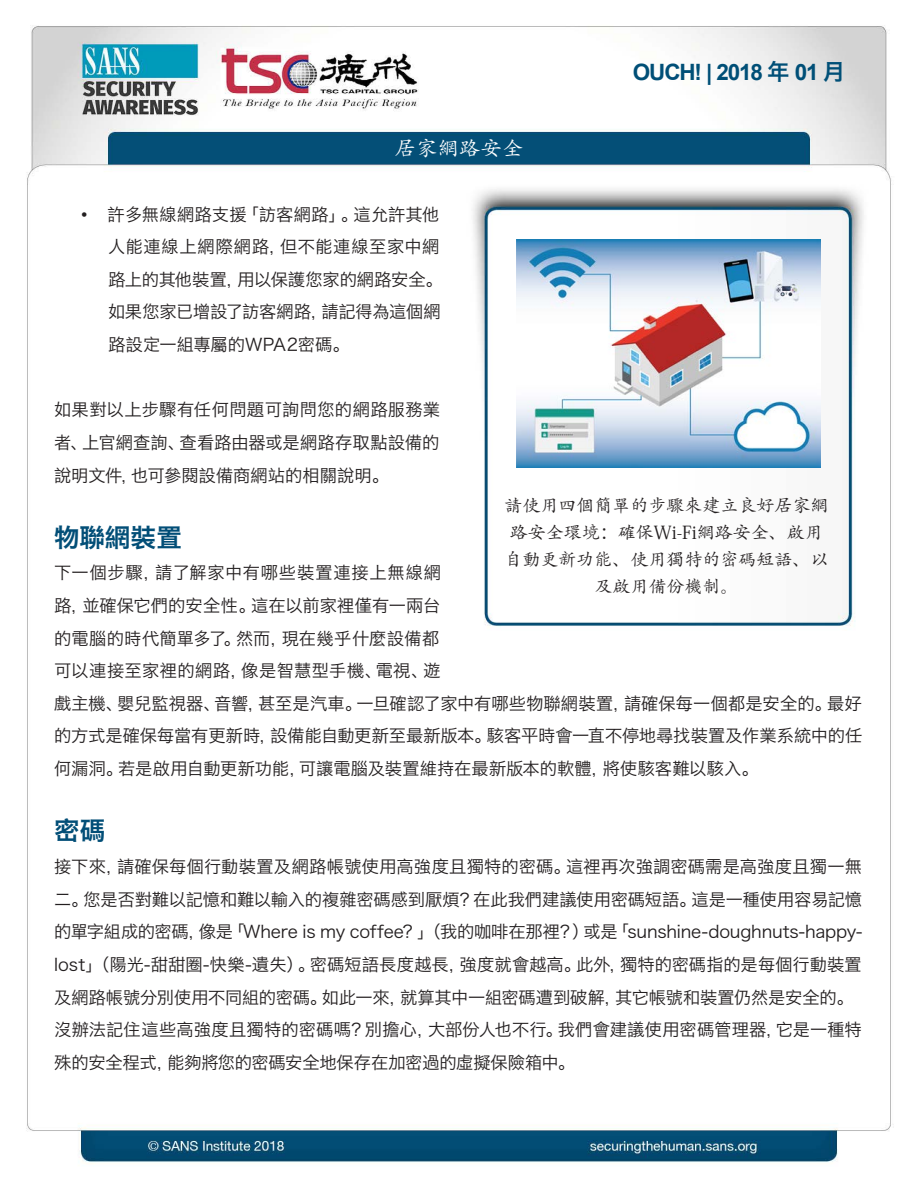
<style>
.page{position:relative;width:918px;height:1188px;background:#fff}
.page>*{position:absolute;margin:0;border:0;box-sizing:border-box;transform-origin:0 0}
.MainText{font:25.5px "Hiragino Sans GB W6";letter-spacing:.005em;color:#024e77}
.t1{font:700 22.5px "Arial";letter-spacing:-.05em;color:#004f77}
.t2{font:21px "Adobe Kaiti Std";letter-spacing:.025em;color:#fff}
.t3{font:18px/27px "Adobe Kaiti Std";color:#231f20;text-align:center}
.t4{font:18px "Arial";color:#231f20}
.MainText-2{font:17.25px/32.5px "Hiragino Sans GB W3";color:#231f20}
.MainText-3{font:17.25px "Hiragino Sans GB W3";letter-spacing:.03em;color:#231f20}
.MainText-4{font:17.25px "Hiragino Sans GB W3";letter-spacing:.045em;color:#231f20}
.MainText-5{font:17.25px "Hiragino Sans GB W3";letter-spacing:.025em;color:#231f20}
.MainText-6{font:17.25px "Hiragino Sans GB W3";letter-spacing:.02em;color:#231f20}
.MainText-7{font:17.25px "Hiragino Sans GB W3";letter-spacing:-.025em;color:#231f20}
.MainText-8{font:17.25px "Hiragino Sans GB W3";letter-spacing:-.02em;color:#231f20}
.s1{font-family:"Hiragino Sans GB W6";font-weight:400}
</style>
<div class="page">
<img style="left:26px;top:25px;width:865px;height:1139px">
<img style="left:516px;top:239px;width:304px;height:228px">
<p class="t4" style="left:81px;top:202px;width:8px">•</p>
<p class="t2" style="left:395px;top:136px;width:130px">居家網路安全</p>
<p class="MainText-2" style="left:108px;top:197px;width:140px">許多無線網路支援</p>
<p class="MainText-2" style="left:242px;top:197px;width:118px">「訪客網路」。</p>
<p class="MainText-2" style="left:353px;top:197px;width:88px">這允許其他</p>
<p class="MainText-3" style="left:280px;top:236px;width:161px">但不能連線至家中網</p>
<p class="MainText-2" style="left:238px;top:230px;width:207px;text-indent:-130px">人能連線上網際網路，<br>用以保護您家的網路安全。</p>
<p class="MainText-2" style="left:108px;top:263px;width:137px">路上的其他裝置，</p>
<p class="MainText-2" style="left:108px;top:295px;width:243px">如果您家已增設了訪客網路，<br>路設定一組專屬的WPA2密碼。</p>
<p class="MainText-8" style="left:321px;top:301px;width:121px">請記得為這個網</p>
<p class="MainText-2" style="left:54px;top:393px;width:388px;text-align:right">如果對以上步驟有任何問題可詢問您的網路服務業查看路由器或是網路存取點設備的</p>
<p class="MainText-2" style="left:82px;top:426px;width:104px">上官網查詢、</p>
<p class="MainText-2" style="left:54px;top:426px;width:35px">者、</p>
<p class="MainText-2" style="left:54px;top:458px;width:86px">說明文件，</p>
<p class="MainText-2" style="left:131px;top:458px;width:259px">也可參閱設備商網站的相關說明。</p>
<h2 class="t1" style="left:633px;top:58px;width:214px">OUCH! | 2018 <span class="s1">年</span> 01 <span class="s1">月</span></h2>
<p class="MainText" style="left:54px;top:520px;width:129px">物聯網裝置</p>
<p class="MainText-4" style="left:155px;top:562px;width:287px">請了解家中有哪些裝置連接上無線網</p>
<p class="MainText-2" style="left:54px;top:556px;width:108px">下一個步驟，</p>
<p class="MainText-2" style="left:54px;top:589px;width:36px">路，</p>
<p class="MainText-2" style="left:82px;top:589px;width:175px">並確保它們的安全性。</p>
<p class="MainText-2" style="left:251px;top:589px;width:191px">這在以前家裡僅有一兩台</p>
<p class="MainText-2" style="left:54px;top:622px;width:174px">的電腦的時代簡單多了</p>
<p class="MainText-2" style="left:236px;top:622px;width:53px">然而，</p>
<p class="MainText-2" style="left:224px;top:622px;width:19px">。</p>
<p class="MainText-6" style="left:282px;top:627px;width:159px">現在幾乎什麼設備都</p>
<p class="MainText-5" style="left:54px;top:660px;width:195px">可以連接至家裡的網路，</p>
<p class="MainText-3" style="left:241px;top:660px;width:142px">像是智慧型手機、</p>
<p class="MainText-2" style="left:376px;top:654px;width:54px">電視、</p>
<p class="MainText-2" style="left:423px;top:654px;width:19px">遊</p>
<p class="t3" style="left:504px;top:492px;width:325px">請使用四個簡單的步驟來建立良好居家網路安全環境：確保Wi-Fi網路安全、啟用自動更新功能、使用獨特的密碼短語、以及啟用備份機制。</p>
<p class="MainText-2" style="left:357px;top:687px;width:275px">一旦確認了家中有哪些物聯網裝置，</p>
<p class="MainText-2" style="left:214px;top:687px;width:52px">音響，</p>
<p class="MainText-2" style="left:117px;top:687px;width:105px">嬰兒監視器、</p>
<p class="MainText-2" style="left:54px;top:687px;width:70px">戲主機、</p>
<p class="MainText-2" style="left:258px;top:687px;width:105px">甚至是汽車。</p>
<p class="MainText-2" style="left:624px;top:687px;width:209px">請確保每一個都是安全的。</p>
<p class="MainText-2" style="left:827px;top:687px;width:36px">最好</p>
<p class="MainText-2" style="left:54px;top:719px;width:224px">的方式是確保每當有更新時，</p>
<p class="MainText-2" style="left:487px;top:719px;width:377px">駭客平時會一直不停地尋找裝置及作業系統中的任</p>
<p class="MainText-2" style="left:270px;top:719px;width:223px">設備能自動更新至最新版本。</p>
<p class="MainText-2" style="left:54px;top:752px;width:71px">何漏洞。</p>
<p class="MainText-2" style="left:118px;top:752px;width:190px">若是啟用自動更新功能，</p>
<p class="MainText-2" style="left:299px;top:752px;width:311px">可讓電腦及裝置維持在最新版本的軟體，</p>
<p class="MainText-2" style="left:603px;top:752px;width:158px">將使駭客難以駭入。</p>
<p class="MainText" style="left:54px;top:814px;width:53px">密碼</p>
<p class="MainText-2" style="left:54px;top:850px;width:71px">接下來，</p>
<p class="MainText-2" style="left:566px;top:850px;width:297px">這裡再次強調密碼需是高強度且獨一無</p>
<p class="MainText-2" style="left:117px;top:850px;width:455px">請確保每個行動裝置及網路帳號使用高強度且獨特的密碼。</p>
<p class="MainText-2" style="left:83px;top:883px;width:395px">您是否對難以記憶和難以輸入的複雜密碼感到厭煩？</p>
<p class="MainText-2" style="left:691px;top:883px;width:172px">這是一種使用容易記憶</p>
<p class="MainText-2" style="left:473px;top:883px;width:225px">在此我們建議使用密碼短語。</p>
<p class="MainText-2" style="left:54px;top:883px;width:36px">二。</p>
<p class="MainText-7" style="left:54px;top:921px;width:153px">的單字組成的密碼，</p>
<p class="MainText-2" style="left:227px;top:915px;width:364px">「Where is my coffee? 」（我的咖啡在那裡？）</p>
<p class="MainText-2" style="left:612px;top:915px;width:252px">「sunshine-doughnuts-happy-</p>
<p class="MainText-2" style="left:199px;top:915px;width:36px">像是</p>
<p class="MainText-2" style="left:584px;top:915px;width:36px">或是</p>
<p class="MainText-2" style="left:310px;top:948px;width:157px">密碼短語長度越長，</p>
<p class="MainText-2" style="left:54px;top:948px;width:263px">lost」（陽光-甜甜圈-快樂-遺失）。</p>
<p class="MainText-2" style="left:459px;top:948px;width:123px">強度就會越高。</p>
<p class="MainText-2" style="left:620px;top:948px;width:243px">獨特的密碼指的是每個行動裝置</p>
<p class="MainText-2" style="left:576px;top:948px;width:52px">此外，</p>
<p class="MainText-2" style="left:54px;top:980px;width:275px">及網路帳號分別使用不同組的密碼。</p>
<p class="MainText-2" style="left:322px;top:980px;width:86px">如此一來，</p>
<p class="MainText-2" style="left:400px;top:980px;width:223px">就算其中一組密碼遭到破解，</p>
<p class="MainText-2" style="left:615px;top:980px;width:240px">其它帳號和裝置仍然是安全的。</p>
<p class="MainText-2" style="left:558px;top:1013px;width:227px">我們會建議使用密碼管理器，</p>
<p class="MainText-2" style="left:365px;top:1013px;width:71px">別擔心，</p>
<p class="MainText-2" style="left:167px;top:1013px;width:409px;text-indent:-113px">沒辦法記住這些高強度且獨特的密碼嗎？<br>能夠將您的密碼安全地保存在加密過的虛擬保險箱中。</p>
<p class="MainText-2" style="left:428px;top:1013px;width:136px">大部份人也不行。</p>
<p class="MainText-2" style="left:776px;top:1013px;width:87px">它是一種特</p>
<p class="MainText-2" style="left:54px;top:1046px;width:121px">殊的安全程式，</p>
</div>
